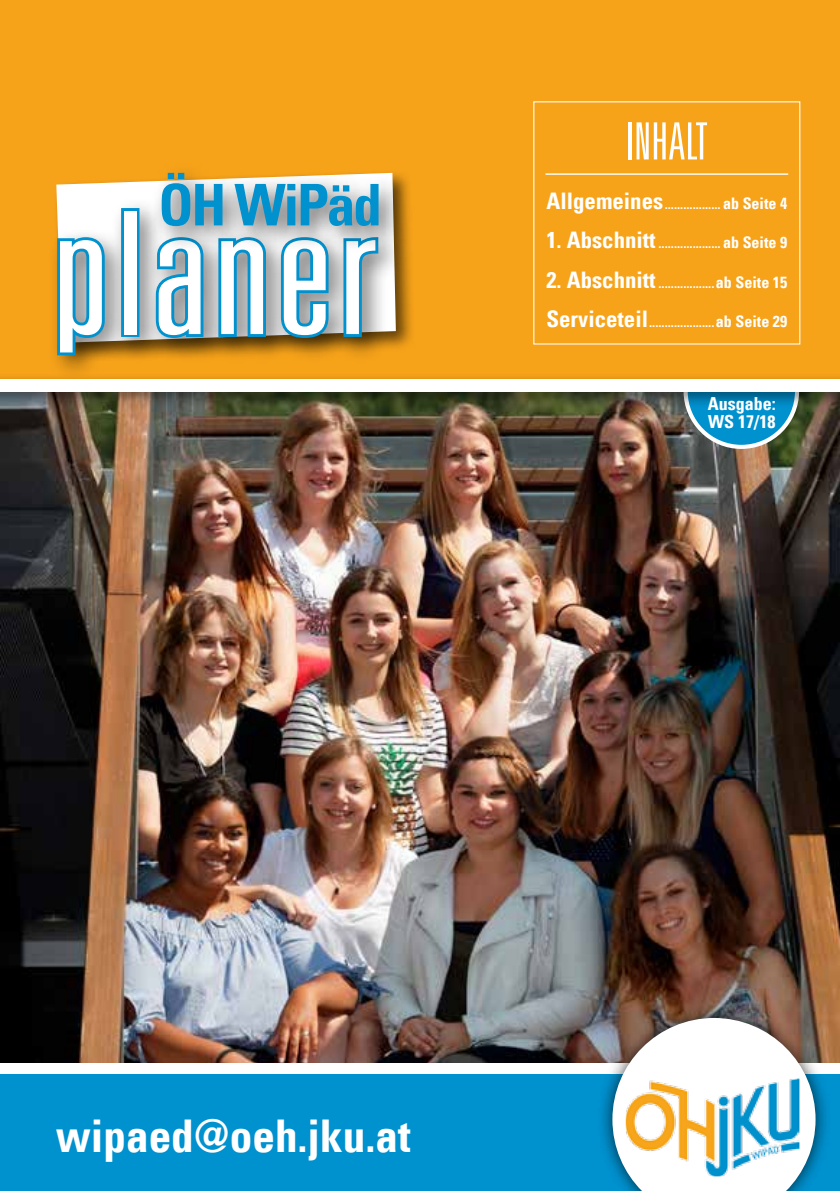
<style>
.page{position:relative;width:840px;height:1191px;background:#fff}
.page>*{position:absolute;margin:0;border:0;box-sizing:border-box;transform-origin:0 0}
.t1{font:300 ultra-condensed 170.4px "Univers LT";letter-spacing:.03em;color:#fff;scale:1.19 1}
.t2{font:300 ultra-condensed 51.4px "Univers LT";color:#fff}
.t3{font:700 condensed 45.2px "Univers LT";color:#fff}
.t4{font:700 condensed 22.8px "Univers LT";color:#fff}
.t5{font:700 condensed 18px/18px "Univers LT";color:#fff}
.t6{font:700 condensed 16px "Univers LT";color:#fff}
</style>
<div class="page">
<img style="left:0;top:409px;width:839px;height:653px">
<div style="left:685px;top:335px;width:111px;height:112px;background:#0091cf;border-radius:50%"></div>
<div style="left:0;top:1074px;width:839px;height:117px;background:#0091cf"></div>
<div style="left:0;top:0;width:839px;height:379px;background:#f7a31a"></div>
<div style="left:0;top:373px;width:839px;height:36px;background:#000;opacity:.5"></div>
<div style="left:0;top:379px;width:839px;height:12px;background:#fff"></div>
<hr style="left:545px;top:173px;width:242px;height:2px;background:#fff">
<div style="left:52px;top:169px;width:363px;height:194px;background:#000;opacity:.6"></div>
<svg style="left:56px;top:173px;width:95px;height:24px;fill:#fff"></svg>
<div style="left:47px;top:197px;width:357px;height:185px;background:#000;opacity:.5"></div>
<svg style="left:54px;top:234px;width:55px;height:124px;background:#6a9da7"></svg>
<div style="left:121px;top:208px;width:18px;height:129px;border:6px solid #0091cf"></div>
<svg style="left:153px;top:252px;width:53px;height:89px;background:#60a2bd"></svg>
<svg style="left:215px;top:252px;width:54px;height:88px;background:#629fb8"></svg>
<svg style="left:278px;top:252px;width:53px;height:89px;background:#5d9cb4"></svg>
<svg style="left:340px;top:252px;width:41px;height:88px;background:#84acba"></svg>
<div style="left:151px;top:162px;width:254px;height:90px;background:#000;opacity:.6"></div>
<svg style="left:162px;top:173px;width:216px;height:53px;background:#79b1c2"></svg>
<div style="left:596px;top:1002px;width:234px;height:189px;background:#000;opacity:.7"></div>
<svg style="left:612px;top:1018px;width:203px;height:173px"></svg>
<img style="left:625px;top:1078px;width:174px;height:98px">
<h1 class="t1" style="left:53px;top:185px;width:277px">planer</h1>
<h2 class="t2" style="left:625px;top:114px;width:84px">INHALT</h2>
<p class="t4" style="left:546px;top:187px;width:118px">Allgemeines</p>
<p class="t6" style="left:722px;top:194px;width:65px">ab Seite 4</p>
<p class="t4" style="left:546px;top:226px;width:110px">1. Abschnitt</p>
<p class="t6" style="left:722px;top:233px;width:65px">ab Seite 9</p>
<p class="t4" style="left:546px;top:266px;width:110px">2. Abschnitt</p>
<p class="t6" style="left:715px;top:272px;width:73px">ab Seite 15</p>
<p class="t4" style="left:546px;top:305px;width:103px">Serviceteil</p>
<p class="t6" style="left:715px;top:312px;width:73px">ab Seite 29</p>
<p class="t5" style="left:707px;top:394px;width:69px">Ausgabe:<br>WS 17/18</p>
<h3 class="t3" style="left:56px;top:1107px;width:356px">wipaed@oeh.jku.at</h3>
</div>
